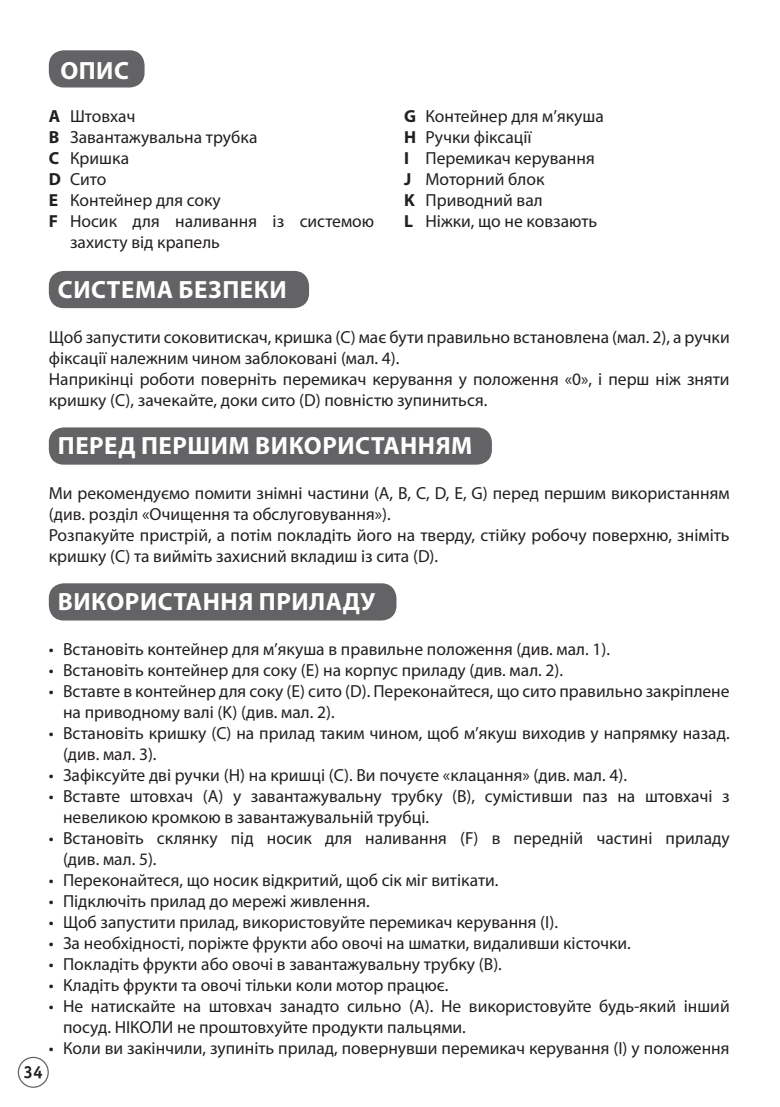
<style>
.page{position:relative;width:780px;height:1107px;background:#fff}
.page>*{position:absolute;margin:0;border:0;box-sizing:border-box;transform-origin:0 0}
.t1{font:700 25px "Myriad Pro";letter-spacing:.02em;color:#fff}
.t2{font:17.5px/21px "Myriad Pro";color:#231f20}
.t3{font:700 17.5px "Officina Sans";color:#231f20}
.s1{font-weight:700}
</style>
<div class="page">
<div style="left:18px;top:1057px;width:31px;height:31px;border:1px solid #636366;border-radius:50%"></div>
<div style="left:49px;top:50px;width:95px;height:38px;background:#636366;border-radius:15px"></div>
<div style="left:49px;top:271px;width:260px;height:37px;background:#636366;border-radius:15px"></div>
<div style="left:49px;top:427px;width:443px;height:38px;background:#636366;border-radius:15px"></div>
<div style="left:49px;top:583px;width:347px;height:37px;background:#636366;border-radius:15px"></div>
<h1 class="t1" style="left:60px;top:54px;width:70px">ОПИС</h1>
<p class="t2" style="left:49px;top:105px;width:88px"><span class="s1">A</span> Штовхач</p>
<p class="t2" style="left:49px;top:126px;width:210px"><span class="s1">B</span> Завантажувальна трубка</p>
<p class="t2" style="left:49px;top:147px;width:82px"><span class="s1">C</span> Кришка</p>
<p class="t2" style="left:49px;top:168px;width:59px"><span class="s1">D</span> Сито</p>
<p class="t2" style="left:49px;top:189px;width:173px"><span class="s1">E</span> Контейнер для соку</p>
<p class="t2" style="left:49px;top:210px;width:327px"><span class="s1">F</span> Носик для наливання із системою</p>
<p class="t2" style="left:70px;top:231px;width:151px">захисту від крапель</p>
<h1 class="t1" style="left:58px;top:273px;width:230px">СИСТЕМА БЕЗПЕКИ</h1>
<p class="t2" style="left:404px;top:105px;width:201px"><span class="s1">G</span> Контейнер для м’якуша<br><span class="s1">H</span> Ручки фіксації<br><span class="s1">I</span> Перемикач керування<br><span class="s1">J</span> Моторний блок<br><span class="s1">K</span> Приводний вал<br><span class="s1">L</span> Ніжки, що не ковзають</p>
<p class="t2" style="left:49px;top:326px;width:682px">Щоб запустити соковитискач, кришка (С) має бути правильно встановлена (мал. 2), а ручки фіксації належним чином заблоковані (мал. 4).<br>Наприкінці роботи поверніть перемикач керування у положення «0», і перш ніж зняти кришку (C), зачекайте, доки сито (D) повністю зупиниться.</p>
<h1 class="t1" style="left:58px;top:430px;width:416px">ПЕРЕД ПЕРШИМ ВИКОРИСТАННЯМ</h1>
<p class="t2" style="left:49px;top:482px;width:682px">Ми рекомендуємо помити знімні частини (A, B, C, D, E, G) перед першим використанням (див. розділ «Очищення та обслуговування»).<br>Розпакуйте пристрій, а потім покладіть його на тверду, стійку робочу поверхню, зніміть кришку (C) та вийміть захисний вкладиш із сита (D).</p>
<h1 class="t1" style="left:58px;top:586px;width:318px">ВИКОРИСТАННЯ ПРИЛАДУ</h1>
<p class="t2" style="left:49px;top:638px;width:562px">• Встановіть контейнер для м’якуша в правильне положення (див. мал. 1).</p>
<p class="t2" style="left:49px;top:659px;width:515px">• Встановіть контейнер для соку (Е) на корпус приладу (див. мал. 2).</p>
<p class="t2" style="left:63px;top:680px;width:668px;text-indent:-14px">• Вставте в контейнер для соку (Е) сито (D). Переконайтеся, що сито правильно закріплене на приводному валі (K) (див. мал. 2).</p>
<p class="t2" style="left:63px;top:722px;width:668px;text-indent:-14px">• Встановіть кришку (С) на прилад таким чином, щоб м’якуш виходив у напрямку назад. (див. мал. 3).</p>
<p class="t2" style="left:49px;top:764px;width:579px">• Зафіксуйте дві ручки (H) на кришці (C). Ви почуєте «клацання» (див. мал. 4).</p>
<p class="t2" style="left:63px;top:785px;width:668px;text-indent:-14px">• Вставте штовхач (А) у завантажувальну трубку (В), сумістивши паз на штовхачі з невеликою кромкою в завантажувальній трубці.</p>
<p class="t2" style="left:63px;top:827px;width:668px;text-indent:-14px">• Встановіть склянку під носик для наливання (F) в передній частині приладу (див. мал. 5).</p>
<p class="t2" style="left:49px;top:869px;width:451px">• Переконайтеся, що носик відкритий, щоб сік міг витікати.</p>
<p class="t2" style="left:49px;top:890px;width:322px">• Підключіть прилад до мережі живлення.</p>
<p class="t2" style="left:49px;top:911px;width:510px">• Щоб запустити прилад, використовуйте перемикач керування (І).</p>
<p class="t2" style="left:49px;top:932px;width:583px">• За необхідності, поріжте фрукти або овочі на шматки, видаливши кісточки.</p>
<p class="t2" style="left:49px;top:953px;width:454px">• Покладіть фрукти або овочі в завантажувальну трубку (В).</p>
<p class="t2" style="left:49px;top:974px;width:401px">• Кладіть фрукти та овочі тільки коли мотор працює.</p>
<p class="t2" style="left:63px;top:995px;width:668px;text-indent:-14px">• Не натискайте на штовхач занадто сильно (А). Не використовуйте будь-який інший посуд. НІКОЛИ не проштовхуйте продукти пальцями.</p>
<p class="t2" style="left:49px;top:1037px;width:682px">• Коли ви закінчили, зупиніть прилад, повернувши перемикач керування (І) у положення</p>
<p class="t3" style="left:24px;top:1061px;width:21px">34</p>
</div>
